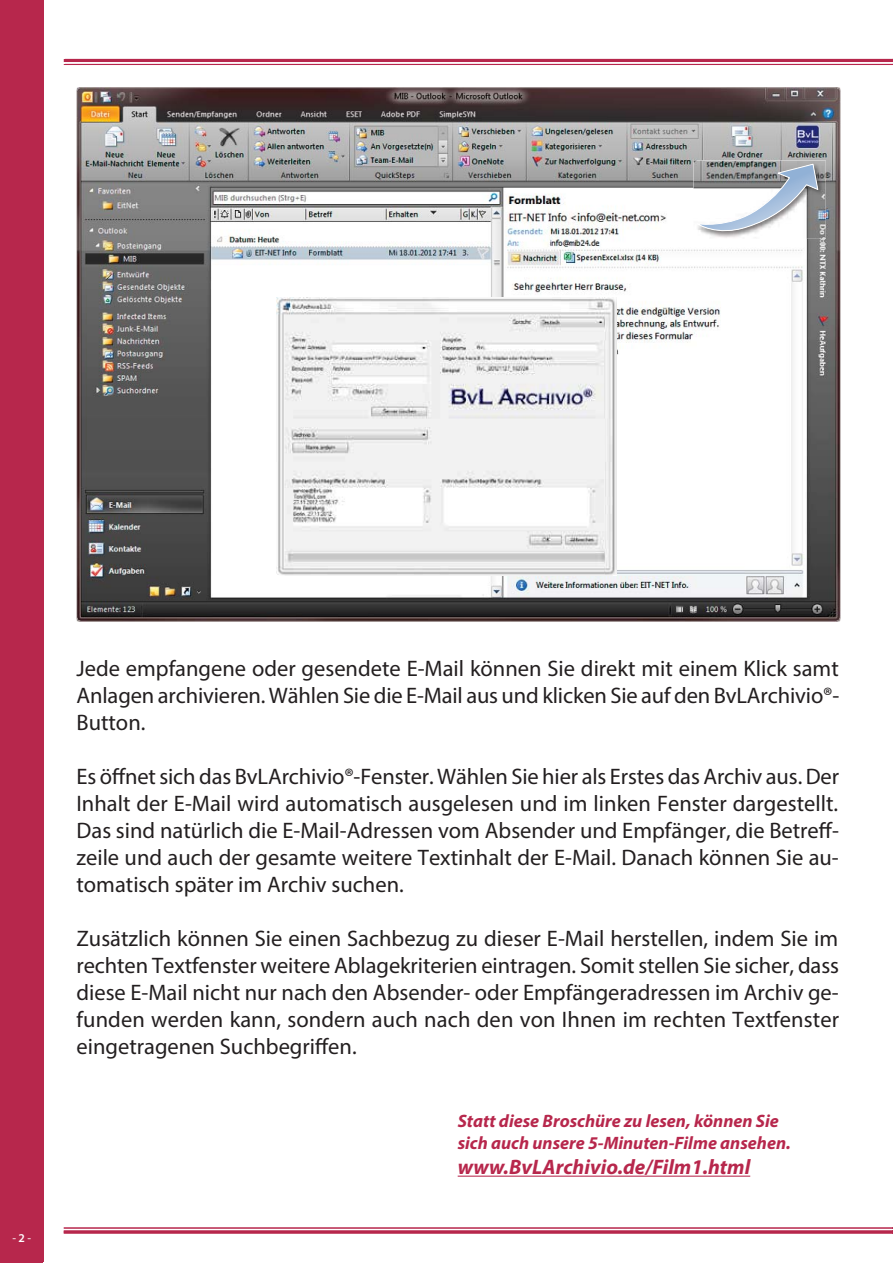
<style>
.page{position:relative;width:893px;height:1263px;background:#fff}
.page>*{position:absolute;margin:0;border:0;box-sizing:border-box;transform-origin:0 0}
.t1{font:22.5px/27px "Myriad Pro";color:#231f20;text-align:justify}
.t2{font:italic 700 21px "Myriad Pro";color:#b7274c}
.t3{font:italic 700 18px/21.6px "Myriad Pro";color:#b7274c}
.t4{font:12px "Myriad Pro";color:#fff}
.s1{font-weight:600}
</style>
<div class="page">
<div style="left:0;top:0;width:44px;height:1262px;background:#b7274c"></div>
<hr style="left:64px;top:64px;width:829px;height:1px;background:#b7274c">
<hr style="left:64px;top:1228px;width:829px;height:1px;background:#b7274c">
<hr style="left:64px;top:1231px;width:829px;height:3px;background:#b7274c">
<div style="left:0;top:2px;width:43px;height:1261px;background:#b7274c"></div>
<hr style="left:64px;top:1227px;width:829px;height:1px;background:#b7274c">
<hr style="left:64px;top:1230px;width:829px;height:3px;background:#b7274c">
<hr style="left:65px;top:59px;width:827px;height:3px;background:#b7274c">
<img style="left:77px;top:87px;width:763px;height:535px">
<img style="left:693px;top:160px;width:133px;height:79px">
<svg style="left:697px;top:163px;width:121px;height:74px"></svg>
<img style="left:276px;top:298px;width:340px;height:277px">
<hr style="left:458px;top:1176px;width:292px;height:1px;background:#b7274c">
<p class="t4" style="left:12px;top:1234px;width:20px">- <span class="s1">2</span> -</p>
<p class="t1" style="left:77px;top:657px;width:764px">Jede empfangene oder gesendete E-Mail können Sie direkt mit einem Klick samt Anlagen archivieren. Wählen Sie die E-Mail aus und klicken Sie auf den BvLArchivio®- Button.</p>
<p class="t1" style="left:77px;top:765px;width:764px">Es öffnet sich das BvLArchivio®-Fenster. Wählen Sie hier als Erstes das Archiv aus. Der Inhalt der E-Mail wird automatisch ausgelesen und im linken Fenster dargestellt.<br>Das sind natürlich die E-Mail-Adressen vom Absender und Empfänger, die Betreff&shy;zeile und auch der gesamte weitere Textinhalt der E-Mail. Danach können Sie au&shy;tomatisch später im Archiv suchen.</p>
<p class="t1" style="left:77px;top:927px;width:764px">Zusätzlich können Sie einen Sachbezug zu dieser E-Mail herstellen, indem Sie im rechten Textfenster weitere Ablagekriterien eintragen. Somit stellen Sie sicher, dass diese E-Mail nicht nur nach den Absender- oder Empfängeradressen im Archiv ge&shy;funden werden kann, sondern auch nach den von Ihnen im rechten Textfenster eingetragenen Suchbegriffen.</p>
<p class="t3" style="left:458px;top:1110px;width:335px">Statt diese Broschüre zu lesen, können Sie sich auch unsere 5-Minuten-Filme ansehen.</p>
<p class="t2" style="left:458px;top:1155px;width:294px">www.BvLArchivio.de/Film1.html</p>
</div>
